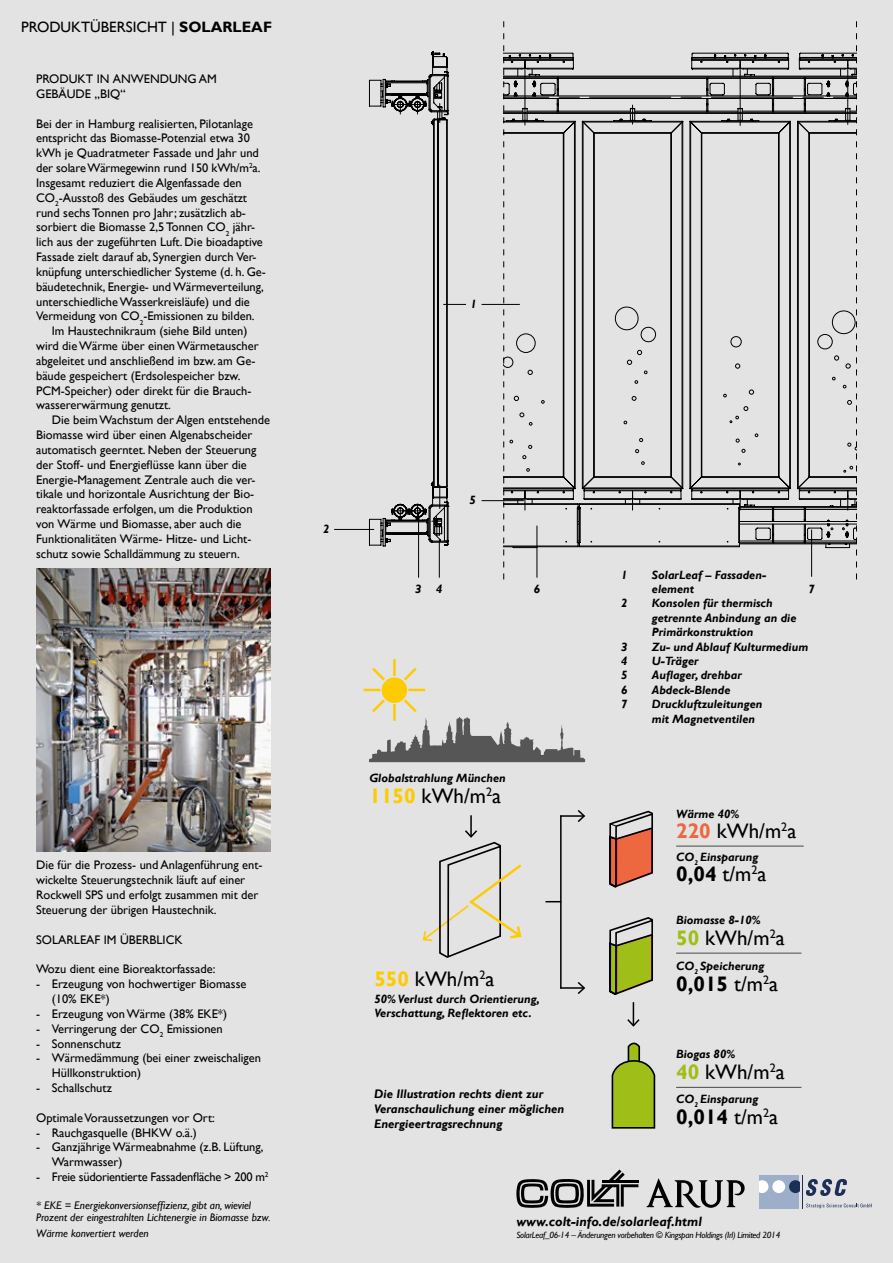
<style>
.page{position:relative;width:893px;height:1263px;background:#e3e3e3}
.page>*{position:absolute;margin:0;border:0;box-sizing:border-box;transform-origin:0 0}
.t1{font:21px "Gill Sans";color:#000}
.t2{font:700 21px "Gill Sans";color:#000}
.t3{font:15px "Gill Sans";color:#000}
.t4{font:italic 700 13.5px "Gill Sans";color:#000}
.t5{font:12.45px/14.9px "Gill Sans";color:#000}
.t6{font:italic 700 12.45px/15.1px "Gill Sans";color:#000}
.t7{font:12.45px "Gill Sans";letter-spacing:-.02em;color:#000}
.t8{font:italic 700 12px/14.4px "Gill Sans";color:#000}
.t9{font:italic 11.1px/12.5px "Gill Sans";color:#000}
.t10{font:italic 9px "Gill Sans";letter-spacing:-.03em;color:#000}
.s1{font-weight:700}
.s2{font-weight:700;color:#feca00}
.s3{font-weight:700;color:#ed683f}
.s4{font-weight:400}
.s5{font-weight:700;color:#9fbe18}
</style>
<div class="page">
<svg style="left:503px;top:21px;width:354px;height:558px"></svg>
<div style="left:382px;top:677px;width:25px;height:26px;background:#feca00;border-radius:50%"></div>
<hr style="left:393px;top:659px;width:3px;height:17px;background:#feca00">
<svg style="left:408px;top:689px;width:17px;height:2px"></svg>
<svg style="left:364px;top:689px;width:16px;height:2px"></svg>
<svg style="left:401px;top:667px;width:16px;height:16px"></svg>
<svg style="left:369px;top:697px;width:216px;height:65px"></svg>
<svg style="left:372px;top:667px;width:16px;height:16px"></svg>
<hr style="left:470px;top:815px;width:2px;height:22px;background:#000">
<svg style="left:422px;top:829px;width:100px;height:129px"></svg>
<svg style="left:545px;top:901px;width:15px;height:1px"></svg>
<hr style="left:560px;top:987px;width:24px;height:2px;background:#000">
<svg style="left:576px;top:982px;width:9px;height:12px"></svg>
<hr style="left:560px;top:815px;width:24px;height:2px;background:#000">
<svg style="left:576px;top:810px;width:9px;height:12px"></svg>
<hr style="left:560px;top:815px;width:2px;height:173px;background:#000">
<svg style="left:609px;top:917px;width:44px;height:78px"></svg>
<svg style="left:609px;top:810px;width:44px;height:78px"></svg>
<hr style="left:676px;top:953px;width:125px;height:1px;background:#494948">
<hr style="left:676px;top:846px;width:128px;height:1px;background:#494948">
<svg style="left:627px;top:1002px;width:13px;height:25px"></svg>
<svg style="left:611px;top:1042px;width:45px;height:87px"></svg>
<hr style="left:676px;top:1087px;width:125px;height:1px;background:#494948">
<svg style="left:516px;top:1169px;width:122px;height:39px"></svg>
<hr style="left:602px;top:1180px;width:36px;height:3px;background:#000">
<div style="left:759px;top:1175px;width:40px;height:34px;background:#9dafc8"></div>
<svg style="left:789px;top:1180px;width:10px;height:13px"></svg>
<svg style="left:759px;top:1180px;width:9px;height:13px"></svg>
<svg style="left:806px;top:1179px;width:41px;height:17px"></svg>
<svg style="left:806px;top:1203px;width:66px;height:5px"></svg>
<div style="left:772px;top:1180px;width:13px;height:13px;background:#fff;border-radius:50%"></div>
<hr style="left:802px;top:1175px;width:1px;height:34px;background:#1c2f57">
<svg style="left:647px;top:1178px;width:98px;height:30px"></svg>
<hr style="left:537px;top:526px;width:1px;height:52px;background:#000">
<hr style="left:334px;top:529px;width:40px;height:1px;background:#000">
<hr style="left:482px;top:304px;width:38px;height:1px;background:#000">
<hr style="left:482px;top:500px;width:42px;height:1px;background:#000">
<img style="left:36px;top:569px;width:234px;height:282px">
<hr style="left:418px;top:512px;width:1px;height:66px;background:#000">
<hr style="left:439px;top:539px;width:1px;height:39px;background:#000">
<hr style="left:811px;top:530px;width:1px;height:47px;background:#000">
<svg style="left:355px;top:51px;width:111px;height:516px"></svg>
<p class="t3" style="left:21px;top:18px;width:252px">PRODUKTÜBERSICHT | <span class="s1">SOLARLEAF</span></p>
<p class="t5" style="left:36px;top:72px;width:182px">PRODUKT IN ANWENDUNG AM<br>GEBÄUDE „BIQ“</p>
<p class="t5" style="left:36px;top:116px;width:218px">Bei der in Hamburg realisierten, Pilotanlage</p>
<p class="t5" style="left:36px;top:131px;width:215px">entspricht das Biomasse-Potenzial etwa 30</p>
<p class="t5" style="left:36px;top:146px;width:224px">kWh je Quadratmeter Fassade und Jahr und</p>
<p class="t5" style="left:36px;top:161px;width:226px">der solare Wärmegewinn rund 150 kWh/m<sup>2</sup>a.</p>
<p class="t5" style="left:36px;top:175px;width:207px">Insgesamt reduziert die Algenfassade den</p>
<p class="t5" style="left:36px;top:190px;width:212px">CO<sub>2</sub>-Ausstoß des Gebäudes um geschätzt</p>
<p class="t5" style="left:36px;top:205px;width:211px">rund sechs Tonnen pro Jahr; zusätzlich ab-</p>
<p class="t5" style="left:36px;top:220px;width:220px">sorbiert die Biomasse 2,5 Tonnen CO<sub>2</sub> jähr-</p>
<p class="t5" style="left:36px;top:235px;width:228px">lich aus der zugeführten Luft. Die bioadaptive</p>
<p class="t5" style="left:36px;top:250px;width:222px">Fassade zielt darauf ab, Synergien durch Ver-</p>
<p class="t5" style="left:36px;top:264px;width:231px">knüpfung unterschiedlicher Systeme (d. h. Ge-</p>
<p class="t5" style="left:36px;top:279px;width:229px">bäudetechnik, Energie- und Wärmeverteilung,</p>
<p class="t5" style="left:36px;top:294px;width:215px">unterschiedliche Wasserkreisläufe) und die</p>
<p class="t5" style="left:36px;top:309px;width:220px">Vermeidung von CO<sub>2</sub>-Emissionen zu bilden.</p>
<p class="t5" style="left:52px;top:324px;width:197px">Im Haustechnikraum (siehe Bild unten)</p>
<p class="t5" style="left:36px;top:339px;width:224px">wird die Wärme über einen Wärmetauscher</p>
<p class="t5" style="left:36px;top:353px;width:221px">abgeleitet und anschließend im bzw. am Ge-</p>
<p class="t5" style="left:36px;top:368px;width:206px">bäude gespeichert (Erdsolespeicher bzw.</p>
<p class="t5" style="left:36px;top:383px;width:217px">PCM-Speicher) oder direkt für die Brauch-</p>
<p class="t5" style="left:36px;top:398px;width:136px">wassererwärmung genutzt.</p>
<p class="t5" style="left:52px;top:413px;width:220px">Die beim Wachstum der Algen entstehende</p>
<p class="t5" style="left:36px;top:428px;width:218px">Biomasse wird über einen Algenabscheider</p>
<p class="t5" style="left:36px;top:442px;width:222px">automatisch geerntet. Neben der Steuerung</p>
<p class="t5" style="left:36px;top:457px;width:212px">der Stoff- und Energieflüsse kann über die</p>
<p class="t5" style="left:36px;top:472px;width:221px">Energie-Management Zentrale auch die ver-</p>
<p class="t5" style="left:36px;top:487px;width:220px">tikale und horizontale Ausrichtung der Bio-</p>
<p class="t5" style="left:36px;top:502px;width:218px">reaktorfassade erfolgen, um die Produktion</p>
<p class="t5" style="left:36px;top:517px;width:207px">von Wärme und Biomasse, aber auch die</p>
<p class="t5" style="left:36px;top:531px;width:217px">Funktionalitäten Wärme- Hitze- und Licht-</p>
<p class="t5" style="left:36px;top:546px;width:205px">schutz sowie Schalldämmung zu steuern.</p>
<p class="t5" style="left:36px;top:858px;width:228px">Die für die Prozess- und Anlagenführung ent&shy;wickelte Steuerungstechnik läuft auf einer Rockwell SPS und erfolgt zusammen mit der Steuerung der übrigen Haustechnik.</p>
<p class="t5" style="left:36px;top:932px;width:148px">SOLARLEAF IM ÜBERBLICK</p>
<p class="t5" style="left:36px;top:962px;width:181px">Wozu dient eine Bioreaktorfassade:</p>
<p class="t5" style="left:52px;top:977px;width:196px;text-indent:-16px">- Erzeugung von hochwertiger Biomasse (10% EKE*)</p>
<p class="t5" style="left:36px;top:1006px;width:192px">- Erzeugung von Wärme (38% EKE*)</p>
<p class="t5" style="left:36px;top:1021px;width:188px">- Verringerung der CO<sub>2</sub> Emissionen</p>
<p class="t5" style="left:36px;top:1036px;width:86px">- Sonnenschutz</p>
<p class="t5" style="left:52px;top:1051px;width:211px;text-indent:-16px">- Wärmedämmung (bei einer zweischaligen<br>Hüllkonstruktion)</p>
<p class="t5" style="left:36px;top:1081px;width:77px">- Schallschutz</p>
<p class="t5" style="left:36px;top:1110px;width:180px">Optimale Voraussetzungen vor Ort:</p>
<p class="t5" style="left:36px;top:1125px;width:162px">- Rauchgasquelle (BHKW o.ä.)</p>
<p class="t5" style="left:52px;top:1140px;width:213px;text-indent:-16px">- Ganzjährige Wärmeabnahme (z.B. Lüftung,<br>Warmwasser)</p>
<p class="t7" style="left:36px;top:1170px;width:234px">- Freie südorientierte Fassadenfläche &gt; 200 m<sup>2</sup></p>
<p class="t9" style="left:36px;top:1199px;width:236px">* EKE = Energiekonversionseffizienz, gibt an, wieviel<br>Prozent der eingestrahlten Lichtenergie in Biomasse bzw.</p>
<p class="t9" style="left:36px;top:1227px;width:114px">Wärme konvertiert werden</p>
<p class="t8" style="left:470px;top:297px;width:8px">1</p>
<p class="t8" style="left:323px;top:522px;width:8px">2</p>
<p class="t8" style="left:469px;top:493px;width:8px">5</p>
<p class="t8" style="left:652px;top:568px;width:158px">SolarLeaf – Fassaden&shy;element<br>Konsolen für thermisch getrennte Anbindung an die<br>Primärkonstruktion<br>Zu- und Ablauf Kulturmedium<br>U-Träger<br>Auflager, drehbar<br>Abdeck-Blende<br>Druckluftzuleitungen<br>mit Magnetventilen</p>
<p class="t8" style="left:621px;top:568px;width:8px">1</p>
<p class="t8" style="left:621px;top:596px;width:8px">2</p>
<p class="t8" style="left:621px;top:640px;width:8px;text-align:justify">3<br>4<br>5<br>6<br>7</p>
<p class="t8" style="left:415px;top:583px;width:29px">3 4</p>
<p class="t8" style="left:808px;top:582px;width:8px">7</p>
<p class="t8" style="left:534px;top:583px;width:8px">6</p>
<p class="t8" style="left:369px;top:771px;width:138px">Globalstrahlung München</p>
<h1 class="t1" style="left:369px;top:784px;width:133px"><span class="s2">1150</span> kWh/m<sup>2</sup>a</h1>
<h1 class="t1" style="left:374px;top:966px;width:122px"><span class="s2">550</span> kWh/m<sup>2</sup>a</h1>
<p class="t8" style="left:374px;top:992px;width:167px">50% Verlust durch Orientierung,<br>Verschattung, Reflektoren etc.</p>
<p class="t6" style="left:374px;top:1086px;width:192px">Die Illustration rechts dient zur<br>Veranschaulichung einer möglichen<br>Energieertragsrechnung</p>
<p class="t8" style="left:676px;top:807px;width:65px">Wärme 40%</p>
<h1 class="t1" style="left:676px;top:819px;width:122px"><span class="s3">220</span> kWh/m<sup>2</sup>a</h1>
<p class="t8" style="left:676px;top:850px;width:84px">CO<sub>2</sub> Einsparung</p>
<h1 class="t2" style="left:676px;top:862px;width:92px">0,04 <span class="s4">t/m</span><sup>2</sup><span class="s4">a</span></h1>
<p class="t8" style="left:676px;top:913px;width:86px">Biomasse 8-10%</p>
<h1 class="t1" style="left:676px;top:925px;width:110px"><span class="s5">50</span> kWh/m<sup>2</sup>a</h1>
<p class="t8" style="left:676px;top:959px;width:90px">CO<sub>2</sub> Speicherung</p>
<h1 class="t2" style="left:676px;top:972px;width:104px">0,015 <span class="s4">t/m</span><sup>2</sup><span class="s4">a</span></h1>
<p class="t8" style="left:676px;top:1047px;width:60px">Biogas 80%</p>
<h1 class="t1" style="left:676px;top:1060px;width:110px"><span class="s5">40</span> kWh/m<sup>2</sup>a</h1>
<p class="t8" style="left:676px;top:1092px;width:84px">CO<sub>2</sub> Einsparung</p>
<h1 class="t2" style="left:676px;top:1104px;width:104px">0,014 <span class="s4">t/m</span><sup>2</sup><span class="s4">a</span></h1>
<p class="t4" style="left:516px;top:1214px;width:187px">www.colt-info.de/solarleaf.html</p>
<p class="t10" style="left:516px;top:1230px;width:265px">SolarLeaf_06-14 – Änderungen vorbehalten © Kingspan Holdings (Irl) Limited 2014</p>
</div>
